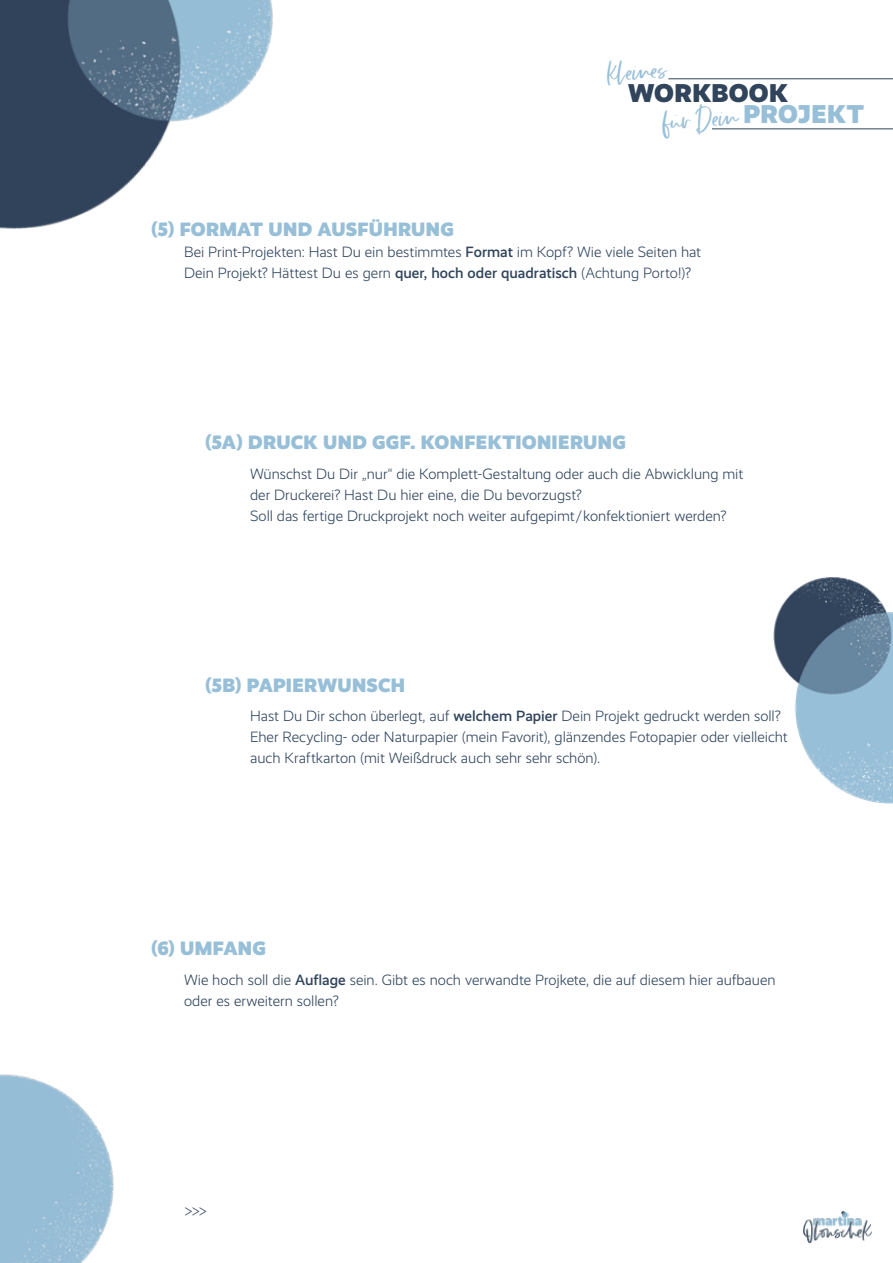
<style>
.page{position:relative;width:893px;height:1263px;background:#fff}
.page>*{position:absolute;margin:0;border:0;box-sizing:border-box;transform-origin:0 0}
.t1{font:31.05px/52.1px "Twinkle Twinkle";color:#98bfd8}
.t2{font:900 25.95px "Realist";letter-spacing:.01em;color:#30445c}
.t3{font:900 25.95px "Realist";letter-spacing:.015em;color:#98bfd8}
.t4{font:900 19.5px "Realist";letter-spacing:.015em;color:#98bfd8}
.t5{font:300 15px/21px "Realist";color:#30445c}
.s1{font-weight:500}
</style>
<div class="page">
<hr style="left:668px;top:79px;width:225px;height:1px;background:#30445c">
<hr style="left:712px;top:129px;width:181px;height:1px;background:#30445c">
<img style="left:803px;top:1211px;width:69px;height:31px">
<img style="left:773px;top:577px;width:120px;height:227px">
<img style="left:0;top:1074px;width:114px;height:189px">
<img style="left:0;top:0;width:273px;height:229px">
<h1 class="t1" style="left:657px;top:45px;width:74px;text-indent:-52px;rotate:-4deg">kleines<br>für Dein</h1>
<h2 class="t2" style="left:628px;top:77px;width:161px">WORKBOOK</h2>
<h2 class="t3" style="left:744px;top:98px;width:122px">PROJEKT</h2>
<h3 class="t4" style="left:151px;top:218px;width:304px">(5) FORMAT UND AUSFÜHRUNG</h3>
<p class="t5" style="left:184px;top:242px;width:519px">Bei Print-Projekten: Hast Du ein bestimmtes <span class="s1">Format</span> im Kopf? Wie viele Seiten hat<br>Dein Projekt? Hättest Du es gern <span class="s1">quer, hoch oder quadratisch</span> (Achtung Porto!)?</p>
<h3 class="t4" style="left:205px;top:431px;width:422px">(5A) DRUCK UND GGF. KONFEKTIONIERUNG</h3>
<p class="t5" style="left:250px;top:463px;width:495px">Wünschst Du Dir „nur“ die Komplett-Gestaltung oder auch die Abwicklung mit der Druckerei? Hast Du hier eine, die Du bevorzugst?<br>Soll das fertige Druckprojekt noch weiter aufgepimt / konfektioniert werden?</p>
<h3 class="t4" style="left:205px;top:673px;width:202px">(5B) PAPIERWUNSCH</h3>
<p class="t5" style="left:250px;top:706px;width:539px">Hast Du Dir schon überlegt, auf <span class="s1">welchem Papier</span> Dein Projekt gedruckt werden soll?<br>Eher Recycling- oder Naturpapier (mein Favorit), glänzendes Fotopapier oder vielleicht auch Kraftkarton (mit Weißdruck auch sehr sehr schön).</p>
<h3 class="t4" style="left:151px;top:937px;width:116px">(6) UMFANG</h3>
<p class="t5" style="left:184px;top:969px;width:593px">Wie hoch soll die <span class="s1">Auflage</span> sein. Gibt es noch verwandte Projkete, die auf diesem hier aufbauen oder es erweitern sollen?</p>
<p class="t5" style="left:185px;top:1201px;width:24px">&gt;&gt;&gt;</p>
</div>
